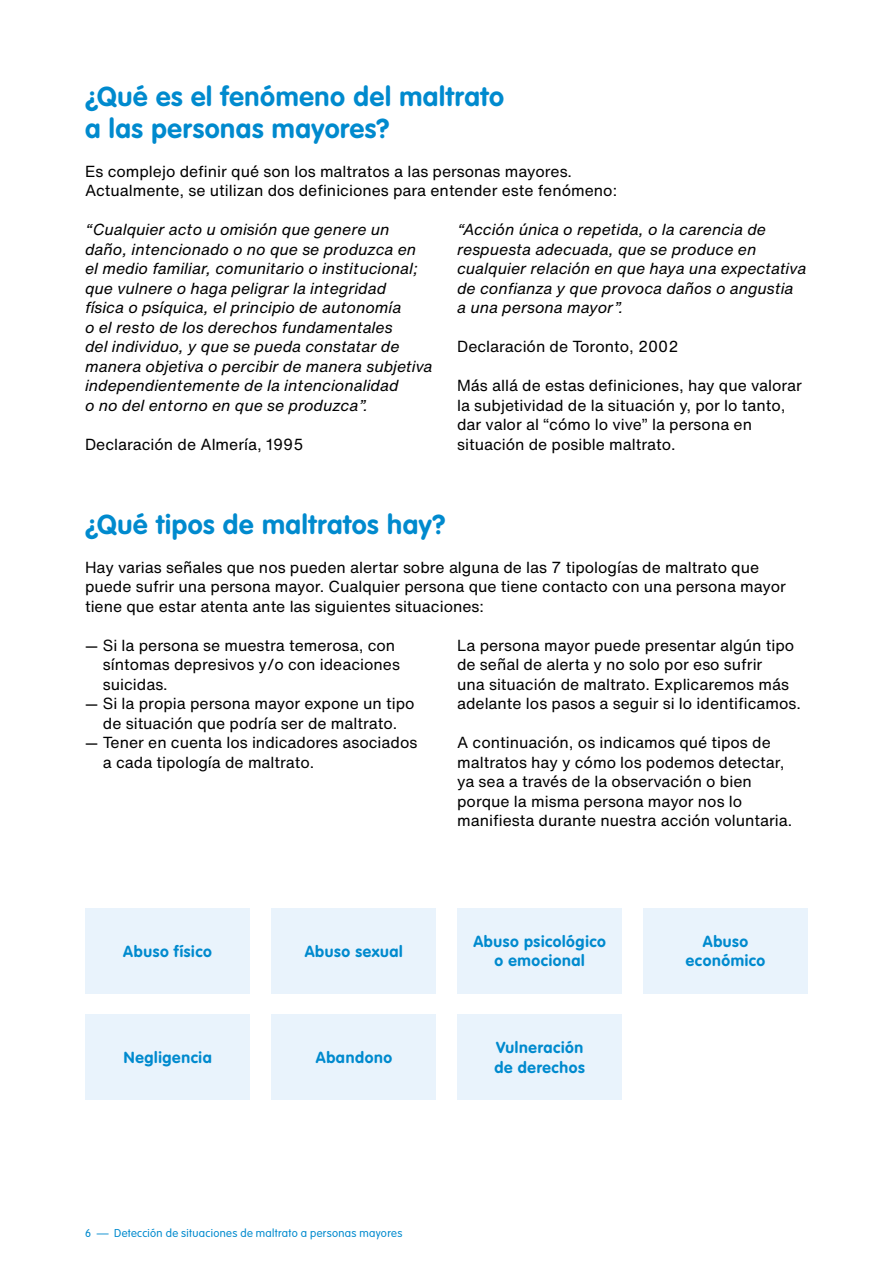
<style>
.page{position:relative;width:893px;height:1263px;background:#fff}
.page>*{position:absolute;margin:0;border:0;box-sizing:border-box;transform-origin:0 0}
.t1{font:700 27px/31.5px "VAG Rounded";letter-spacing:.025em;color:#008ace}
.t2{font:15.75px/19.5px "Helvetica Now Text";color:#000}
.t3{font:italic 15.75px/19.5px "Helvetica Now Text";color:#000}
.t4{font:700 15.75px/19.5px "VAG Rounded";letter-spacing:.035em;color:#008ace;text-align:center}
.t5{font:300 11.25px "VAG Rounded";letter-spacing:.03em;color:#008ace}
</style>
<div class="page">
<div style="left:85px;top:908px;width:165px;height:85px;background:#e9f3fc"></div>
<div style="left:271px;top:908px;width:165px;height:85px;background:#e9f3fc"></div>
<div style="left:457px;top:908px;width:165px;height:85px;background:#e9f3fc"></div>
<div style="left:643px;top:908px;width:165px;height:85px;background:#e9f3fc"></div>
<div style="left:85px;top:1015px;width:165px;height:85px;background:#e9f3fc"></div>
<div style="left:271px;top:1015px;width:165px;height:85px;background:#e9f3fc"></div>
<div style="left:457px;top:1015px;width:165px;height:85px;background:#e9f3fc"></div>
<h1 class="t1" style="left:85px;top:81px;width:421px">¿Qué es el fenómeno del maltrato a las personas mayores?</h1>
<p class="t2" style="left:85px;top:161px;width:534px">Es complejo definir qué son los maltratos a las personas mayores.<br>Actualmente, se utilizan dos definiciones para entender este fenómeno:</p>
<p class="t3" style="left:85px;top:220px;width:349px">“Cualquier acto u omisión que genere un daño, intencionado o no que se produzca en el medio familiar, comunitario o institucional; que vulnere o haga peligrar la integridad<br>física o psíquica, el principio de autonomía<br>o el resto de los derechos fundamentales<br>del individuo, y que se pueda constatar de manera objetiva o percibir de manera subjetiva independientemente de la intencionalidad<br>o no del entorno en que se produzca”.</p>
<p class="t2" style="left:85px;top:434px;width:220px">Declaración de Almería, 1995</p>
<p class="t3" style="left:457px;top:220px;width:351px">“Acción única o repetida, o la carencia de respuesta adecuada, que se produce en cualquier relación en que haya una expectativa de confianza y que provoca daños o angustia a una persona mayor”.</p>
<p class="t2" style="left:457px;top:337px;width:223px">Declaración de Toronto, 2002</p>
<p class="t2" style="left:457px;top:376px;width:346px">Más allá de estas definiciones, hay que valorar la subjetividad de la situación y, por lo tanto, dar valor al “cómo lo vive” la persona en situación de posible maltrato.</p>
<h1 class="t1" style="left:85px;top:508px;width:362px">¿Qué tipos de maltratos hay?</h1>
<p class="t2" style="left:85px;top:557px;width:702px">Hay varias señales que nos pueden alertar sobre alguna de las 7 tipologías de maltrato que puede sufrir una persona mayor. Cualquier persona que tiene contacto con una persona mayor tiene que estar atenta ante las siguientes situaciones:</p>
<p class="t2" style="left:103px;top:635px;width:299px;text-indent:-18px">— Si la persona se muestra temerosa, con síntomas depresivos y/o con ideaciones suicidas.</p>
<p class="t2" style="left:85px;top:693px;width:331px;text-align:center">— Si la propia persona mayor expone un tipo de situación que podría ser de maltrato.</p>
<p class="t2" style="left:103px;top:732px;width:316px;text-indent:-18px">— Tener en cuenta los indicadores asociados a cada tipología de maltrato.</p>
<p class="t2" style="left:457px;top:635px;width:345px">La persona mayor puede presentar algún tipo de señal de alerta y no solo por eso sufrir<br>una situación de maltrato. Explicaremos más adelante los pasos a seguir si lo identificamos.</p>
<p class="t2" style="left:457px;top:732px;width:337px">A continuación, os indicamos qué tipos de maltratos hay y cómo los podemos detectar, ya sea a través de la observación o bien porque la misma persona mayor nos lo manifiesta durante nuestra acción voluntaria.</p>
<p class="t4" style="left:473px;top:931px;width:134px">Abuso psicológico o emocional</p>
<p class="t4" style="left:123px;top:941px;width:90px">Abuso físico</p>
<p class="t4" style="left:305px;top:941px;width:100px">Abuso sexual</p>
<p class="t4" style="left:686px;top:931px;width:81px">Abuso económico</p>
<p class="t4" style="left:124px;top:1047px;width:89px">Negligencia</p>
<p class="t4" style="left:316px;top:1047px;width:78px">Abandono</p>
<p class="t4" style="left:494px;top:1038px;width:92px;text-align:left">Vulneración de derechos</p>
<p class="t5" style="left:85px;top:1227px;width:319px">6 — Detección de situaciones de maltrato a personas mayores</p>
</div>
